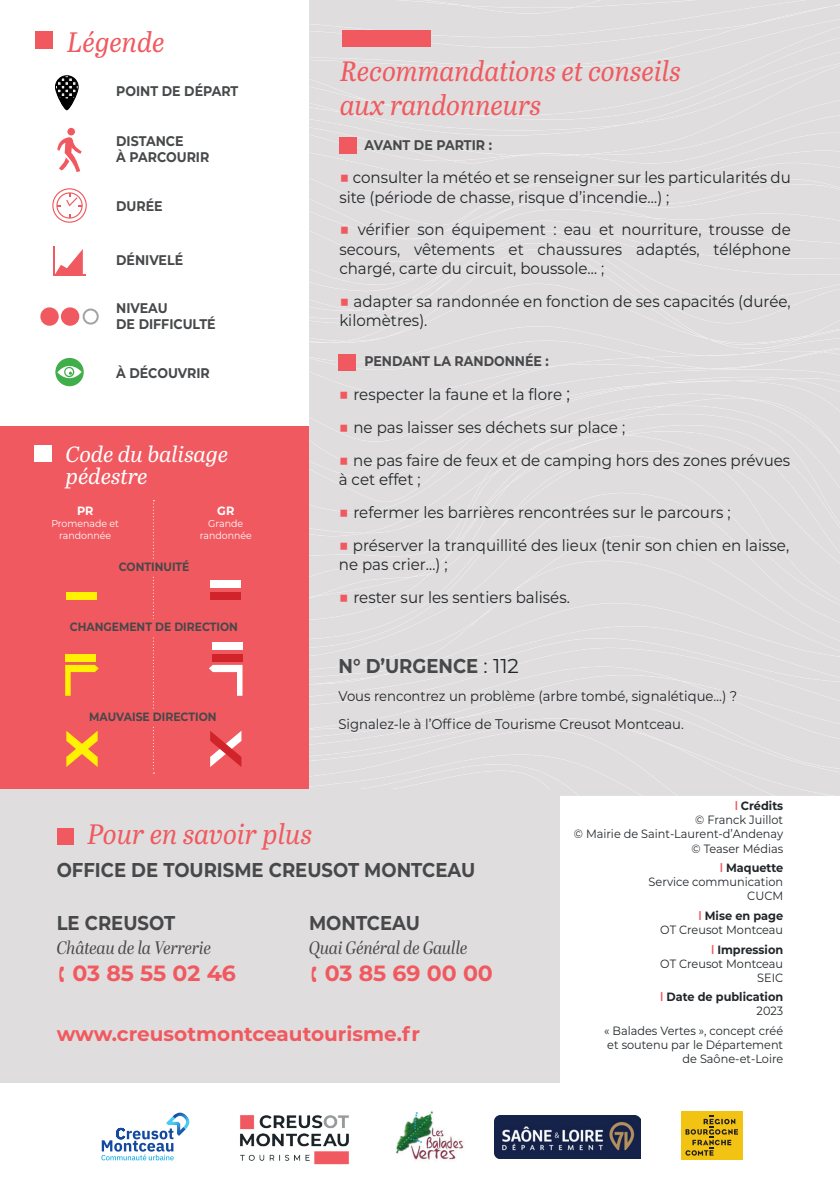
<style>
.page{position:relative;width:840px;height:1191px;background:#fff}
.page>*{position:absolute;margin:0;border:0;box-sizing:border-box;transform-origin:0 0}
.t1{font:italic 28px/33.6px "Abril Text";color:#f0595f;scale:.95 1}
.t2{font:italic 22px/22px "Abril Text";color:#fff}
.t3{font:700 22px "Montserrat";color:#f0595f}
.t4{font:700 20px "Montserrat";color:#46484a;scale:.9 1}
.t5{font:700 20px "Montserrat";color:#f0595f}
.t6{font:italic 18px "Abril Display";color:#46484a;scale:.9 1}
.t7{font:16px/19.2px "Montserrat";color:#212629;scale:.94 1}
.t8{font:700 14px/16px "Montserrat";color:#46484a;scale:.9 1}
.t9{font:14px/28.2px "Montserrat";color:#212629;scale:.94 1}
.t10{font:12px/14px "Montserrat";color:#212629;text-align:right;scale:.94 1}
.t11{font:700 12px "Montserrat";color:#46484a;scale:.9 1}
.t12{font:700 12px/14px "Montserrat";color:#212629;text-align:right;scale:.94 1}
.t13{font:700 12px "Montserrat";color:#fff;scale:.94 1}
.t14{font:10px/12px "Montserrat";color:#fff;text-align:center;scale:.94 1}
.s1{font-size:18px;color:#f0595f}
.s2{font-size:18px}
.s3{font-weight:400;color:#212629}
.s4{font-weight:600;color:#f0595f}
.s5{font-weight:700}
.s6{font-weight:400}
</style>
<div class="page">
<div style="left:309px;top:0;width:530px;height:796px;background:#dfdddd"></div>
<div style="left:0;top:789px;width:559px;height:294px;background:#dfdddd"></div>
<div style="left:57px;top:828px;width:17px;height:17px;background:#f0595f"></div>
<div style="left:342px;top:30px;width:89px;height:17px;background:#f0595f"></div>
<svg style="left:55px;top:358px;width:29px;height:28px"></svg>
<div style="left:43px;top:310px;width:13px;height:13px;background:#f0595f;border-radius:50%"></div>
<div style="left:40px;top:307px;width:19px;height:19px;border:6px solid #f0595f;border-radius:50%"></div>
<div style="left:64px;top:310px;width:12px;height:13px;background:#f0595f;border-radius:50%"></div>
<div style="left:61px;top:307px;width:18px;height:19px;border:6px solid #f0595f;border-radius:50%"></div>
<div style="left:83px;top:308px;width:16px;height:16px;border:2px solid #a3a3a3;border-radius:50%"></div>
<hr style="left:54px;top:246px;width:1px;height:30px;background:#f0595f">
<hr style="left:54px;top:274px;width:31px;height:2px;background:#f0595f">
<svg style="left:55px;top:249px;width:28px;height:25px"></svg>
<svg style="left:52px;top:188px;width:35px;height:35px"></svg>
<div style="left:67px;top:128px;width:8px;height:7px;background:#f0595f;border-radius:50%"></div>
<svg style="left:57px;top:137px;width:25px;height:35px"></svg>
<div style="left:36px;top:32px;width:17px;height:17px;background:#f0595f"></div>
<div style="left:0;top:426px;width:308px;height:363px;background:#f0595f"></div>
<svg style="left:66px;top:731px;width:32px;height:36px"></svg>
<svg style="left:65px;top:665px;width:34px;height:31px"></svg>
<div style="left:65px;top:653px;width:31px;height:8px;background:#fff101"></div>
<div style="left:66px;top:592px;width:31px;height:7px;background:#fff101"></div>
<div style="left:35px;top:445px;width:17px;height:16px;background:#fff"></div>
<svg style="left:209px;top:665px;width:33px;height:31px"></svg>
<div style="left:211px;top:653px;width:31px;height:8px;background:#d1232a"></div>
<div style="left:212px;top:642px;width:30px;height:8px;background:#fff"></div>
<div style="left:55px;top:75px;width:23px;height:35px;border:1px solid #000001;border-radius:11px"></div>
<svg style="left:55px;top:76px;width:23px;height:34px"></svg>
<svg style="left:210px;top:731px;width:31px;height:36px"></svg>
<div style="left:210px;top:592px;width:31px;height:7px;background:#d1232a"></div>
<div style="left:210px;top:580px;width:31px;height:8px;background:#fff"></div>
<svg style="left:153px;top:500px;width:1px;height:273px"></svg>
<div style="left:112px;top:559px;width:84px;height:17px;background:#f0595f"></div>
<div style="left:77px;top:709px;width:151px;height:17px;background:#f0595f"></div>
<div style="left:52px;top:619px;width:203px;height:17px;background:#f0595f"></div>
<div style="left:339px;top:137px;width:17px;height:17px;background:#f0595f"></div>
<div style="left:338px;top:354px;width:17px;height:16px;background:#f0595f"></div>
<svg style="left:101px;top:1112px;width:89px;height:48px"></svg>
<img style="left:240px;top:1115px;width:109px;height:50px">
<img style="left:396px;top:1111px;width:68px;height:49px">
<div style="left:680px;top:1111px;width:62px;height:49px;background:#f3c314"></div>
<svg style="left:685px;top:1115px;width:52px;height:40px"></svg>
<img style="left:494px;top:1115px;width:146px;height:43px">
<h1 class="t1" style="left:67px;top:24px;width:104px">Légende</h1>
<p class="t8" style="left:116px;top:83px;width:137px">POINT DE DÉPART</p>
<p class="t8" style="left:116px;top:133px;width:105px">DISTANCE<br>À PARCOURIR</p>
<p class="t8" style="left:116px;top:197px;width:53px">DURÉE</p>
<p class="t8" style="left:116px;top:251px;width:76px">DÉNIVELÉ</p>
<p class="t8" style="left:116px;top:299px;width:112px">NIVEAU<br>DE DIFFICULTÉ</p>
<p class="t8" style="left:116px;top:364px;width:105px">À DÉCOUVRIR</p>
<h2 class="t2" style="left:66px;top:442px;width:164px">Code du balisage pédestre</h2>
<p class="t13" style="left:77px;top:502px;width:19px">PR</p>
<p class="t14" style="left:51px;top:517px;width:74px">Promenade et randonnée</p>
<p class="t13" style="left:217px;top:502px;width:20px">GR</p>
<p class="t14" style="left:200px;top:517px;width:57px">Grande randonnée</p>
<p class="t11" style="left:119px;top:558px;width:80px">CONTINUITÉ</p>
<p class="t11" style="left:70px;top:618px;width:188px">CHANGEMENT DE DIRECTION</p>
<p class="t11" style="left:89px;top:708px;width:143px">MAUVAISE DIRECTION</p>
<h1 class="t1" style="left:340px;top:53px;width:360px">Recommandations et conseils aux randonneurs</h1>
<p class="t8" style="left:364px;top:136px;width:143px">AVANT DE PARTIR :</p>
<p class="t7" style="left:339px;top:167px;width:481px"><span class="s1">■</span> consulter la météo et se renseigner sur les particularités du site (période de chasse, risque d’incendie…) ;</p>
<p class="t7" style="left:339px;top:220px;width:481px;text-align:justify"><span class="s1">■</span> vérifier son équipement : eau et nourriture, trousse de secours, vêtements et chaussures adaptés, téléphone chargé, carte du circuit, boussole… ;</p>
<p class="t7" style="left:339px;top:291px;width:481px"><span class="s1">■</span> adapter sa randonnée en fonction de ses capacités (durée, kilomètres).</p>
<p class="t8" style="left:364px;top:352px;width:206px">PENDANT LA RANDONNÉE :</p>
<p class="t7" style="left:338px;top:384px;width:247px"><span class="s1">■</span> respecter la faune et la flore <span class="s2">;</span></p>
<p class="t7" style="left:338px;top:417px;width:306px"><span class="s1">■</span> ne pas laisser ses déchets sur place ;</p>
<p class="t7" style="left:338px;top:450px;width:481px"><span class="s1">■</span> ne pas faire de feux et de camping hors des zones prévues à cet effet ;</p>
<p class="t7" style="left:338px;top:502px;width:418px"><span class="s1">■</span> refermer les barrières rencontrées sur le parcours ;</p>
<p class="t7" style="left:338px;top:535px;width:480px"><span class="s1">■</span> préserver la tranquillité des lieux (tenir son chien en laisse, ne pas crier…) ;</p>
<p class="t7" style="left:338px;top:587px;width:247px"><span class="s1">■</span> rester sur les sentiers balisés.</p>
<p class="t4" style="left:338px;top:651px;width:202px">N° D’URGENCE <span class="s3">: 112</span></p>
<p class="t9" style="left:338px;top:681px;width:425px">Vous rencontrez un problème (arbre tombé, signalétique…) ?<br>Signalez-le à l’Office de Tourisme Creusot Montceau.</p>
<h1 class="t1" style="left:88px;top:816px;width:238px">Pour en savoir plus</h1>
<p class="t4" style="left:57px;top:855px;width:466px">OFFICE DE TOURISME CREUSOT MONTCEAU</p>
<p class="t4" style="left:57px;top:909px;width:133px">LE CREUSOT</p>
<p class="t6" style="left:57px;top:935px;width:173px">Château de la Verrerie</p>
<h2 class="t3" style="left:72px;top:957px;width:165px">03 85 55 02 46</h2>
<p class="t4" style="left:309px;top:909px;width:125px">MONTCEAU</p>
<p class="t6" style="left:309px;top:935px;width:178px">Quai Général de Gaulle</p>
<h2 class="t3" style="left:324px;top:957px;width:170px">03 85 69 00 00</h2>
<p class="t5" style="left:57px;top:1019px;width:364px">www.creusotmontceautourisme.fr</p>
<p class="t10" style="left:573px;top:798px;width:224px"><span class="s4">ӏ</span> <span class="s5">Crédits<br></span>© Franck Juillot<br>© Mairie de Saint-Laurent-d’Andenay © Teaser Médias</p>
<p class="t10" style="left:648px;top:860px;width:145px"><span class="s4">ӏ</span> <span class="s5">Maquette<br></span>Service communication<br>CUCM</p>
<p class="t10" style="left:660px;top:908px;width:132px"><span class="s4">ӏ</span> <span class="s5">Mise en page<br></span>OT Creusot Montceau</p>
<p class="t10" style="left:660px;top:942px;width:132px"><span class="s4">ӏ</span> <span class="s5">Impression<br></span>OT Creusot Montceau<br>SEIC</p>
<p class="t12" style="left:659px;top:989px;width:132px"><span class="s4">ӏ</span> Date de publication<br><span class="s6">2023</span></p>
<p class="t10" style="left:604px;top:1023px;width:192px">« Balades Vertes », concept créé et soutenu par le Département de Saône-et-Loire</p>
</div>
